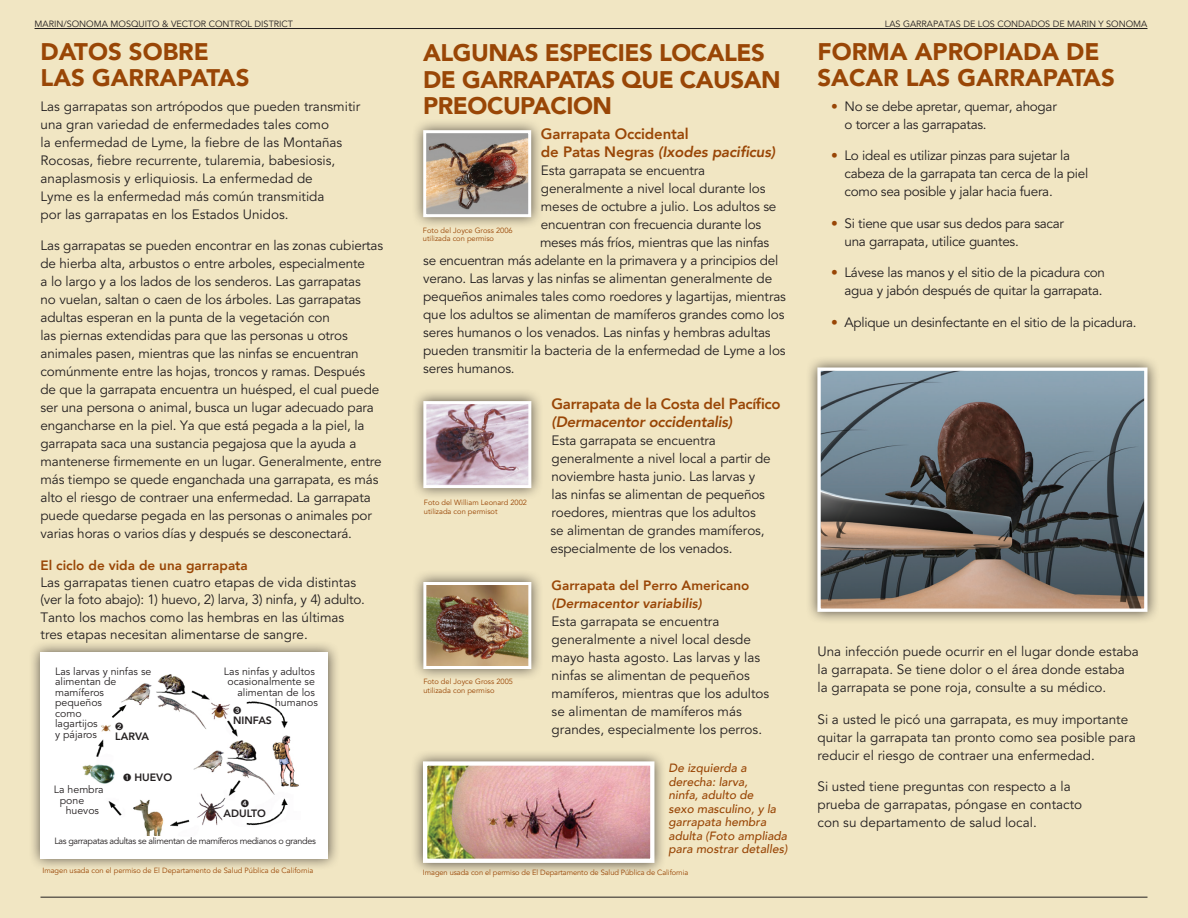
<style>
.page{position:relative;width:1188px;height:918px;background:#f1e6c3}
.page>*{position:absolute;margin:0;border:0;box-sizing:border-box;transform-origin:0 0}
.Header_A{font:900 24px/26.4px "Avenir";color:#994606}
.Header_A-2{font:900 24px/26.4px "Avenir";letter-spacing:-.02em;color:#994606}
.t1{font:800 15px/18px "Avenir";letter-spacing:-.02em;color:#994606}
.Body_Copy{font:13.5px/18px "Avenir";letter-spacing:-.01em;color:#231f20}
.bullet_list{font:13.5px/18px "Avenir";letter-spacing:-.02em;color:#231f20}
.Body_Copy-2{font:800 13.5px "Avenir";color:#994606}
.Body_Copy-3{font:italic 500 12px/13.5px "Avenir";color:#994606}
.t2{font:10.5px/10.5px "Avenir";color:#231f20;text-align:right}
.t3{font:800 10.5px/10.5px "Avenir";color:#231f20}
.t4{font:9px "Avenir";color:#231f20}
.t5{font:9px "Avenir";letter-spacing:-.04em;color:#231f20}
.t6{font:7.5px/8.2px "Avenir";color:#994606}
.s1{font-style:italic}
.s2{font-weight:800;color:#994606}
.s3{font-weight:800;font-style:italic;color:#994606}
</style>
<div class="page">
<hr style="left:40px;top:28px;width:1108px;height:1px;background:#231f20">
<hr style="left:40px;top:897px;width:1108px;height:1px;background:#231f20">
<hr style="left:35px;top:28px;width:1107px;height:1px;background:#231f20">
<div style="left:411px;top:118px;width:132px;height:111px;background:#231f20;opacity:.75"></div>
<img style="left:422px;top:129px;width:111px;height:90px">
<div style="left:411px;top:389px;width:132px;height:111px;background:#231f20;opacity:.75"></div>
<svg style="left:422px;top:400px;width:111px;height:90px"></svg>
<div style="left:411px;top:570px;width:132px;height:111px;background:#231f20;opacity:.75"></div>
<img style="left:422px;top:580px;width:111px;height:90px">
<div style="left:28px;top:640px;width:312px;height:231px;background:#231f20;opacity:.75"></div>
<div style="left:41px;top:652px;width:287px;height:207px;background:#fff"></div>
<img style="left:82px;top:674px;width:217px;height:162px">
<div style="left:806px;top:356px;width:354px;height:268px;background:#231f20;opacity:.75"></div>
<svg style="left:816px;top:366px;width:333px;height:248px"></svg>
<div style="left:411px;top:750px;width:256px;height:125px;background:#231f20;opacity:.75"></div>
<img style="left:421px;top:759px;width:236px;height:106px">
<p class="t4" style="left:35px;top:19px;width:260px">MARIN/SONOMA MOSQUITO &amp; VECTOR CONTROL DISTRICT</p>
<p class="t4" style="left:885px;top:19px;width:264px">LAS GARRAPATAS DE LOS CONDADOS DE MARIN Y SONOMA</p>
<p class="Header_A-2" style="left:423px;top:39px;width:359px">ALGUNAS ESPECIES LOCALES<br>DE GARRAPATAS QUE CAUSAN<br>PREOCUPACION</p>
<p class="t1" style="left:541px;top:125px;width:236px">Garrapata Occidental<br>de Patas Negras <span class="s1">(Ixodes pacificus)</span></p>
<p class="Body_Copy" style="left:541px;top:161px;width:166px">Esta garrapata se encuentra</p>
<p class="Body_Copy" style="left:541px;top:179px;width:226px">generalmente a nivel local durante los</p>
<p class="Body_Copy" style="left:541px;top:197px;width:237px">meses de octubre a julio. Los adultos se</p>
<p class="Body_Copy" style="left:541px;top:215px;width:222px">encuentran con frecuencia durante los</p>
<p class="Body_Copy" style="left:540px;top:233px;width:231px">meses más fríos, mientras que las ninfas</p>
<p class="Body_Copy" style="left:423px;top:251px;width:357px">se encuentran más adelante en la primavera y a principios del</p>
<p class="Body_Copy" style="left:423px;top:269px;width:351px">verano. Las larvas y las ninfas se alimentan generalmente de</p>
<p class="Body_Copy" style="left:423px;top:287px;width:364px">pequeños animales tales como roedores y lagartijas, mientras</p>
<p class="Body_Copy" style="left:423px;top:305px;width:363px">que los adultos se alimentan de mamíferos grandes como los</p>
<p class="Body_Copy" style="left:423px;top:323px;width:349px">seres humanos o los venados. Las ninfas y hembras adultas</p>
<p class="Body_Copy" style="left:423px;top:341px;width:364px">pueden transmitir la bacteria de la enfermedad de Lyme a los</p>
<p class="Body_Copy" style="left:423px;top:359px;width:93px">seres humanos.</p>
<p class="t1" style="left:552px;top:395px;width:231px">Garrapata de la Costa del Pacífico <span class="s1">(Dermacentor occidentalis)</span></p>
<p class="Body_Copy" style="left:551px;top:431px;width:222px">Esta garrapata se encuentra generalmente a nivel local a partir de noviembre hasta junio. Las larvas y las ninfas se alimentan de pequeños roedores, mientras que los adultos se alimentan de grandes mamíferos, especialmente de los venados.</p>
<p class="Body_Copy" style="left:552px;top:577px;width:219px"><span class="s2">Garrapata del Perro Americano </span><span class="s3">(Dermacentor variabilis)<br></span>Esta garrapata se encuentra generalmente a nivel local desde mayo hasta agosto. Las larvas y las ninfas se alimentan de pequeños mamíferos, mientras que los adultos se alimentan de mamíferos más grandes, especialmente los perros.</p>
<p class="Header_A" style="left:41px;top:38px;width:210px">DATOS SOBRE<br>LAS GARRAPATAS</p>
<p class="Body_Copy" style="left:41px;top:98px;width:321px">Las garrapatas son artrópodos que pueden transmitir una gran variedad de enfermedades tales como<br>la enfermedad de Lyme, la fiebre de las Montañas Rocosas, fiebre recurrente, tularemia, babesiosis, anaplasmosis y erliquiosis. La enfermedad de<br>Lyme es la enfermedad más común transmitida<br>por las garrapatas en los Estados Unidos.</p>
<p class="Body_Copy" style="left:41px;top:237px;width:344px">Las garrapatas se pueden encontrar en las zonas cubiertas de hierba alta, arbustos o entre arboles, especialmente<br>a lo largo y a los lados de los senderos. Las garrapatas<br>no vuelan, saltan o caen de los árboles. Las garrapatas adultas esperan en la punta de la vegetación con<br>las piernas extendidas para que las personas u otros animales pasen, mientras que las ninfas se encuentran comúnmente entre las hojas, troncos y ramas. Después de que la garrapata encuentra un huésped, el cual puede ser una persona o animal, busca un lugar adecuado para engancharse en la piel. Ya que está pegada a la piel, la garrapata saca una sustancia pegajosa que la ayuda a mantenerse firmemente en un lugar. Generalmente, entre más tiempo se quede enganchada una garrapata, es más alto el riesgo de contraer una enfermedad. La garrapata puede quedarse pegada en las personas o animales por varias horas o varios días y después se desconectará.</p>
<p class="Body_Copy-2" style="left:41px;top:555px;width:209px">El ciclo de vida de una garrapata</p>
<p class="Body_Copy" style="left:41px;top:574px;width:326px;line-height:17.2px">Las garrapatas tienen cuatro etapas de vida distintas (ver la foto abajo): 1) huevo, 2) larva, 3) ninfa, y 4) adulto.<br>Tanto los machos como las hembras en las últimas tres etapas necesitan alimentarse de sangre.</p>
<p class="Header_A" style="left:818px;top:38px;width:299px">FORMA APROPIADA DE<br>SACAR LAS GARRAPATAS</p>
<p class="bullet_list" style="left:844px;top:98px;width:214px;text-indent:-14px"><span class="s2">•</span> No se debe apretar, quemar, ahogar o torcer a las garrapatas.</p>
<p class="bullet_list" style="left:844px;top:147px;width:245px;text-indent:-14px"><span class="s2">•</span> Lo ideal es utilizar pinzas para sujetar la cabeza de la garrapata tan cerca de la piel como sea posible y jalar hacia fuera.</p>
<p class="bullet_list" style="left:844px;top:215px;width:221px;text-indent:-14px"><span class="s2">•</span> Si tiene que usar sus dedos para sacar una garrapata, utilice guantes.</p>
<p class="bullet_list" style="left:831px;top:264px;width:276px;text-align:right"><span class="s2">•</span> Lávese las manos y el sitio de la picadura con agua y jabón después de quitar la garrapata.</p>
<p class="bullet_list" style="left:831px;top:314px;width:307px"><span class="s2">•</span> Aplique un desinfectante en el sitio de la picadura.</p>
<p class="t6" style="left:423px;top:226px;width:91px">Foto del Joyce Gross 2006 utilizada con permiso</p>
<p class="t6" style="left:424px;top:499px;width:105px">Foto del William Leonard 2002 utilizada con permisot</p>
<p class="Body_Copy" style="left:818px;top:643px;width:323px">Una infección puede ocurrir en el lugar donde estaba la garrapata. Se tiene dolor o el área donde estaba<br>la garrapata se pone roja, consulte a su médico.</p>
<p class="Body_Copy" style="left:818px;top:711px;width:320px">Si a usted le picó una garrapata, es muy importante quitar la garrapata tan pronto como sea posible para reducir el riesgo de contraer una enfermedad.</p>
<p class="Body_Copy" style="left:818px;top:778px;width:266px">Si usted tiene preguntas con respecto a la prueba de garrapatas, póngase en contacto con su departamento de salud local.</p>
<p class="t2" style="left:55px;top:666px;width:98px;text-align:left">Las larvas y ninfas se alimentan de mamíferos pequeños<br>como<br>lagartijos<br>y pájaros</p>
<p class="t2" style="left:224px;top:666px;width:95px">Las ninfas y adultos ocasionalmente se alimentan de los humanos</p>
<p class="t6" style="left:423px;top:678px;width:91px">Foto del Joyce Gross 2005 utilizada con permiso</p>
<p class="t3" style="left:233px;top:705px;width:40px">➌<br>NINFAS</p>
<p class="t3" style="left:115px;top:721px;width:35px">➋<br>LARVA</p>
<p class="t3" style="left:123px;top:772px;width:50px">➊ HUEVO</p>
<p class="Body_Copy-3" style="left:669px;top:761px;width:120px">De izquierda a derecha: larva,<br>ninfa, adulto de<br>sexo masculino, y la garrapata hembra adulta (Foto ampliada para mostrar detalles)</p>
<p class="t2" style="left:54px;top:784px;width:51px">La hembra</p>
<p class="t2" style="left:60px;top:795px;width:26px">pone</p>
<p class="t2" style="left:66px;top:806px;width:35px">huevos</p>
<p class="t3" style="left:224px;top:798px;width:44px;text-align:center">➍<br>ADULTO</p>
<p class="t5" style="left:54px;top:836px;width:263px">Las garrapatas adultas se alimentan de mamíferos medianos o grandes</p>
<p class="t6" style="left:42px;top:867px;width:273px">Imagen usada con el permiso de El Departamento de Salud Pública de California</p>
<p class="t6" style="left:423px;top:869px;width:267px">Imagen usada con el permiso de El Departamento de Salud Pública de California</p>
</div>
